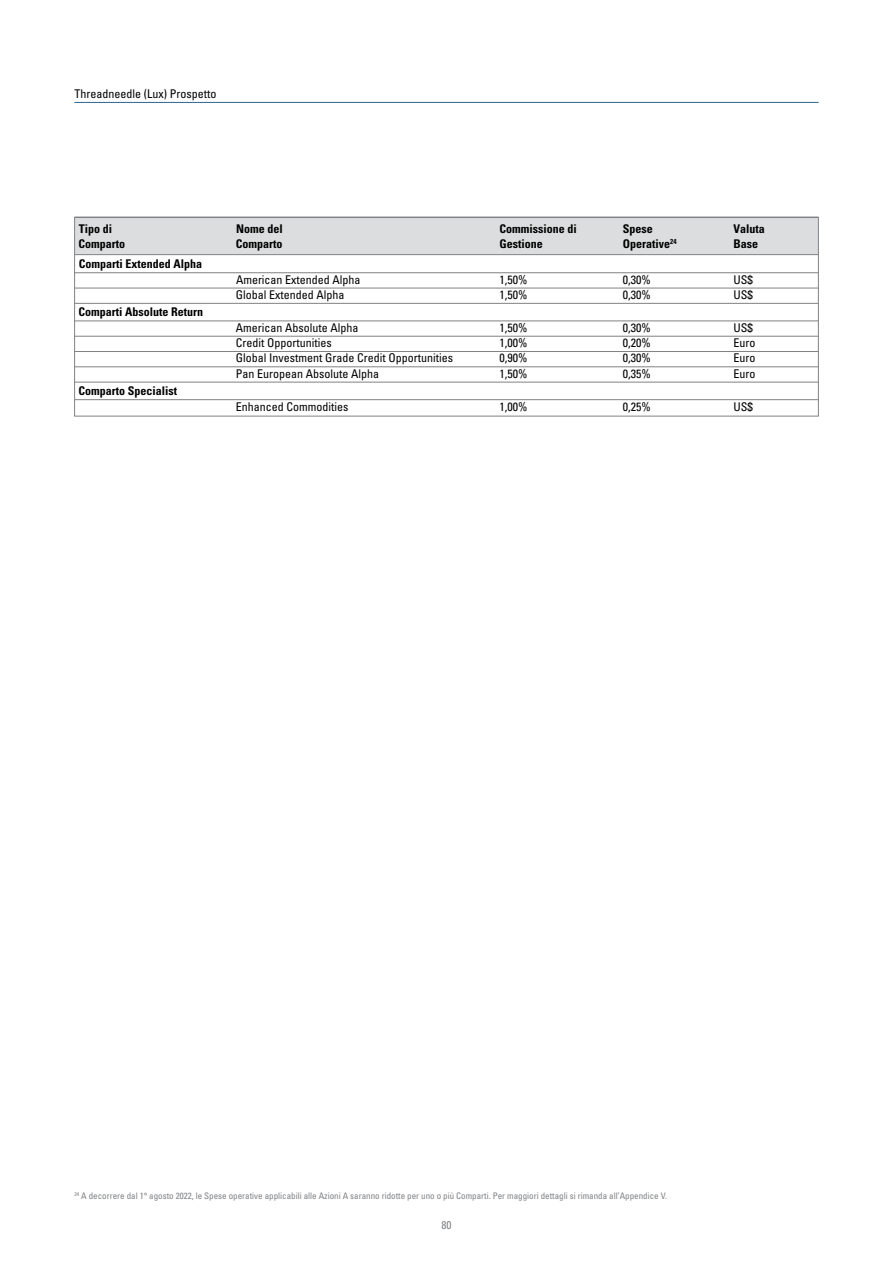
<style>
.page{position:relative;width:893px;height:1263px;background:#fff}
.page>*{position:absolute;margin:0;border:0;box-sizing:border-box;transform-origin:0 0}
.t1{font:condensed 12px "Univers LT Std";color:#000}
.t2{font:700 condensed 12px "Univers LT Std";color:#000}
.t3{font:condensed 11.25px "Univers LT Std";color:#808285}
.t4{font:condensed 9px "Univers LT Std";color:#808285}
</style>
<div class="page">
<hr style="left:74px;top:102px;width:745px;height:1px;background:#326490">
<div style="left:75px;top:218px;width:743px;height:36px;background:#dcddde"></div>
<hr style="left:74px;top:254px;width:745px;height:1px;background:#808285">
<hr style="left:74px;top:272px;width:745px;height:1px;background:#808285">
<hr style="left:74px;top:288px;width:745px;height:1px;background:#808285">
<hr style="left:74px;top:303px;width:745px;height:1px;background:#808285">
<hr style="left:74px;top:321px;width:745px;height:1px;background:#808285">
<hr style="left:74px;top:336px;width:745px;height:1px;background:#808285">
<hr style="left:74px;top:351px;width:745px;height:1px;background:#808285">
<hr style="left:74px;top:367px;width:745px;height:1px;background:#808285">
<hr style="left:74px;top:382px;width:745px;height:1px;background:#808285">
<hr style="left:74px;top:399px;width:745px;height:1px;background:#808285">
<div style="left:74px;top:217px;width:745px;height:199px;border:1px solid #808285"></div>
<p class="t1" style="left:74px;top:86px;width:143px">Threadneedle (Lux) Prospetto</p>
<p class="t2" style="left:79px;top:221px;width:35px">Tipo di</p>
<p class="t2" style="left:236px;top:221px;width:48px">Nome del</p>
<p class="t2" style="left:500px;top:221px;width:79px">Commissione di</p>
<p class="t2" style="left:623px;top:221px;width:31px">Spese</p>
<p class="t2" style="left:733px;top:221px;width:33px">Valuta</p>
<p class="t2" style="left:79px;top:236px;width:48px">Comparto</p>
<p class="t2" style="left:236px;top:236px;width:48px">Comparto</p>
<p class="t2" style="left:500px;top:236px;width:45px">Gestione</p>
<p class="t2" style="left:623px;top:236px;width:55px">Operative<sup>24</sup></p>
<p class="t2" style="left:733px;top:236px;width:26px">Base</p>
<p class="t2" style="left:79px;top:257px;width:125px">Comparti Extended Alpha</p>
<p class="t1" style="left:236px;top:272px;width:126px">American Extended Alpha</p>
<p class="t1" style="left:500px;top:272px;width:29px">1,50%</p>
<p class="t1" style="left:623px;top:272px;width:29px">0,30%</p>
<p class="t1" style="left:733px;top:272px;width:21px">US$</p>
<p class="t1" style="left:236px;top:287px;width:110px">Global Extended Alpha</p>
<p class="t1" style="left:500px;top:287px;width:29px">1,50%</p>
<p class="t1" style="left:623px;top:287px;width:29px">0,30%</p>
<p class="t1" style="left:733px;top:287px;width:21px">US$</p>
<p class="t2" style="left:79px;top:305px;width:126px">Comparti Absolute Return</p>
<p class="t1" style="left:236px;top:320px;width:124px">American Absolute Alpha</p>
<p class="t1" style="left:500px;top:320px;width:29px">1,50%</p>
<p class="t1" style="left:623px;top:320px;width:29px">0,30%</p>
<p class="t1" style="left:733px;top:320px;width:21px">US$</p>
<p class="t1" style="left:236px;top:335px;width:97px">Credit Opportunities</p>
<p class="t1" style="left:500px;top:335px;width:29px">1,00%</p>
<p class="t1" style="left:623px;top:335px;width:29px">0,20%</p>
<p class="t1" style="left:733px;top:335px;width:23px">Euro</p>
<p class="t1" style="left:236px;top:350px;width:219px">Global Investment Grade Credit Opportunities</p>
<p class="t1" style="left:500px;top:350px;width:29px">0,90%</p>
<p class="t1" style="left:623px;top:350px;width:29px">0,30%</p>
<p class="t1" style="left:733px;top:350px;width:23px">Euro</p>
<p class="t1" style="left:236px;top:366px;width:145px">Pan European Absolute Alpha</p>
<p class="t1" style="left:500px;top:366px;width:29px">1,50%</p>
<p class="t1" style="left:623px;top:366px;width:29px">0,35%</p>
<p class="t1" style="left:733px;top:366px;width:23px">Euro</p>
<p class="t2" style="left:79px;top:384px;width:100px">Comparto Specialist</p>
<p class="t1" style="left:236px;top:399px;width:114px">Enhanced Commodities</p>
<p class="t1" style="left:500px;top:399px;width:29px">1,00%</p>
<p class="t1" style="left:623px;top:399px;width:29px">0,25%</p>
<p class="t1" style="left:733px;top:399px;width:21px">US$</p>
<p class="t4" style="left:74px;top:1190px;width:594px"><sup>24</sup> A decorrere dal 1° agosto 2022, le Spese operative applicabili alle Azioni A saranno ridotte per uno o più Comparti. Per maggiori dettagli si rimanda all’Appendice V.</p>
<p class="t3" style="left:441px;top:1217px;width:11px">80</p>
</div>
